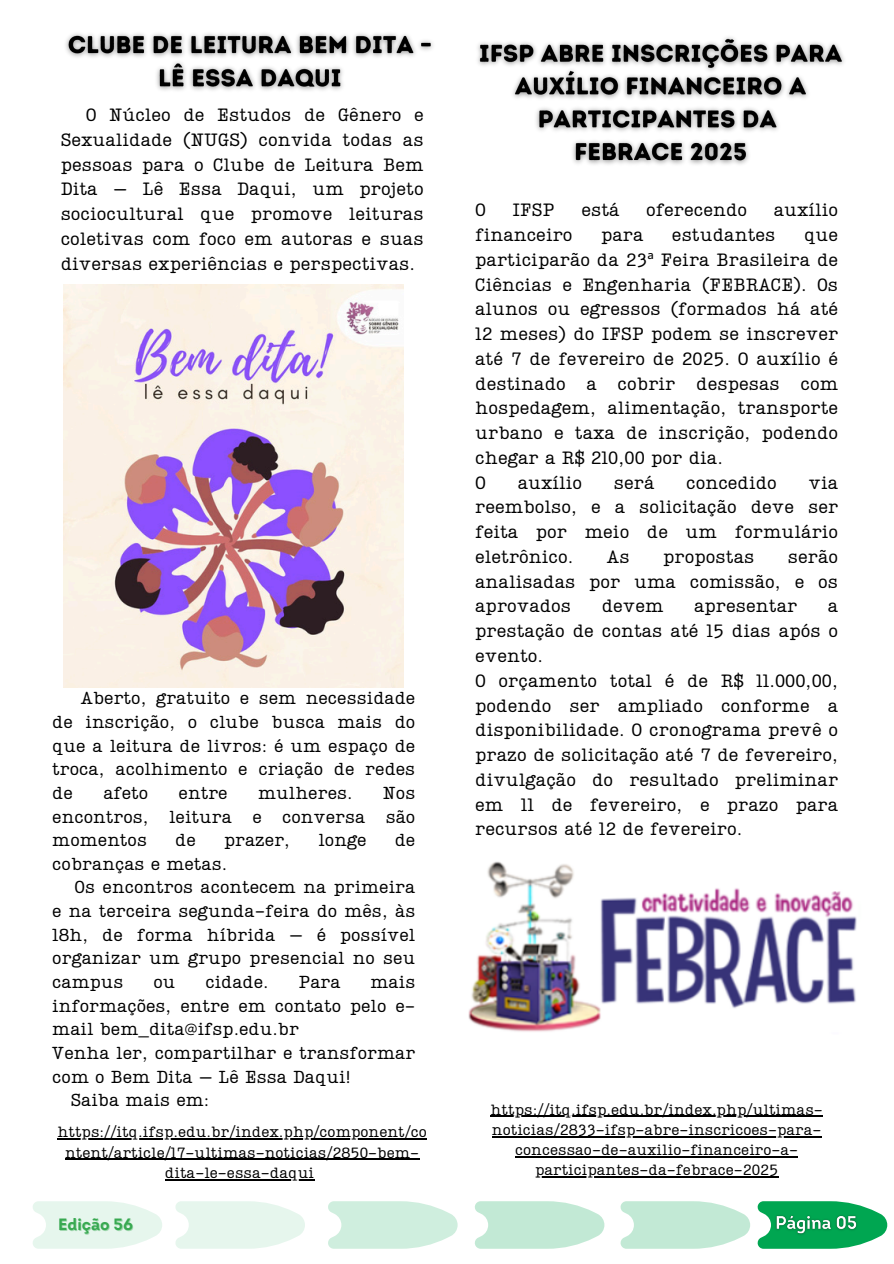
<style>
.page{position:relative;width:894px;height:1264px;background:#fff}
.page>*{position:absolute;margin:0;border:0;box-sizing:border-box;transform-origin:0 0}
.t1{font:18px/24.8px "Lumios TW New";color:#000;text-align:justify}
.t2{font:17.55px/23.7px "Lumios TW New";color:#000;text-align:justify}
.t3{font:700 16.35px "Intro";color:#38a951}
.t4{font:15px/20.2px "Lumios TW New";color:#000;text-align:center}
.s1{font-family:"Noto Sans"}
</style>
<div class="page">
<svg style="left:757px;top:1201px;width:130px;height:47px"></svg>
<img style="left:770px;top:1209px;width:91px;height:29px">
<svg style="left:620px;top:1201px;width:130px;height:47px;background:#cbecdb"></svg>
<svg style="left:475px;top:1201px;width:129px;height:47px;background:#caecdb"></svg>
<svg style="left:328px;top:1201px;width:129px;height:47px;background:#d6f0e2"></svg>
<svg style="left:175px;top:1201px;width:130px;height:47px"></svg>
<svg style="left:33px;top:1201px;width:129px;height:47px;background:#e9f7ef"></svg>
<img style="left:64px;top:284px;width:340px;height:403px">
<img style="left:468px;top:861px;width:389px;height:171px">
<img style="left:65px;top:33px;width:368px;height:58px">
<hr style="left:490px;top:1115px;width:332px;height:1px;background:#000">
<hr style="left:492px;top:1135px;width:329px;height:2px;background:#000">
<hr style="left:515px;top:1156px;width:283px;height:1px;background:#000">
<hr style="left:535px;top:1176px;width:243px;height:1px;background:#000">
<img style="left:478px;top:37px;width:366px;height:128px">
<hr style="left:57px;top:1138px;width:370px;height:1px;background:#000">
<hr style="left:65px;top:1158px;width:354px;height:1px;background:#000">
<hr style="left:165px;top:1179px;width:149px;height:1px;background:#000">
<p class="t1" style="left:61px;top:101px;width:364px;text-indent:25px">O Núcleo de Estudos de Gênero e Sexualidade (NUGS) convida todas as pessoas para o Clube de Leitura Bem Dita – Lê Essa Daqui, um projeto sociocultural que promove leituras coletivas com foco em autoras e suas diversas experiências e perspectivas.</p>
<p class="t2" style="left:52px;top:685px;width:364px;text-indent:28px">Aberto, gratuito e sem necessidade de inscrição, o clube busca mais do que a leitura de livros: é um espaço de troca, acolhimento e criação de redes de</p>
<p class="t2" style="left:103px;top:779px;width:46px">afeto</p>
<p class="t2" style="left:179px;top:779px;width:51px">entre</p>
<p class="t2" style="left:258px;top:779px;width:96px">mulheres.</p>
<p class="t2" style="left:52px;top:779px;width:364px;text-indent:330px">Nos encontros, leitura e conversa são momentos</p>
<p class="t2" style="left:175px;top:826px;width:22px">de</p>
<p class="t2" style="left:224px;top:826px;width:68px">prazer,</p>
<p class="t2" style="left:318px;top:826px;width:50px">longe</p>
<p class="t2" style="left:394px;top:826px;width:22px">de</p>
<p class="t2" style="left:52px;top:850px;width:176px">cobranças e metas.</p>
<p class="t2" style="left:74px;top:874px;width:342px">Os encontros acontecem na primeira</p>
<p class="t2" style="left:52px;top:897px;width:364px">e na terceira segunda-feira do mês, às</p>
<p class="t2" style="left:52px;top:921px;width:364px">18h, de forma híbrida – é possível</p>
<p class="t2" style="left:52px;top:945px;width:364px">organizar um grupo presencial no seu</p>
<p class="t2" style="left:52px;top:968px;width:73px">campus</p>
<p class="t2" style="left:153px;top:968px;width:24px">ou</p>
<p class="t2" style="left:205px;top:968px;width:65px">cidade.</p>
<p class="t2" style="left:298px;top:968px;width:44px">Para</p>
<p class="t2" style="left:370px;top:968px;width:46px">mais</p>
<p class="t2" style="left:52px;top:992px;width:364px">informações, entre em contato pelo e-</p>
<p class="t2" style="left:52px;top:1015px;width:248px">mail bem_dita@ifsp.edu.br</p>
<p class="t2" style="left:52px;top:1039px;width:364px">Venha ler, compartilhar e transformar</p>
<p class="t2" style="left:52px;top:1063px;width:300px">com o Bem Dita – Lê Essa Daqui!</p>
<p class="t2" style="left:71px;top:1086px;width:140px">Saiba mais em:</p>
<h2 class="t4" style="left:57px;top:1120px;width:371px">https://itq.ifsp.edu.br/index.php/component/co ntent/article/17-ultimas-noticias/2850-bem-</h2>
<p class="t4" style="left:165px;top:1161px;width:151px">dita-le-essa-daqui</p>
<h3 class="t3" style="left:58px;top:1217px;width:76px">Edição 56</h3>
<h3 class="t1" style="left:475px;top:196px;width:12px">O</h3>
<h3 class="t1" style="left:512px;top:196px;width:44px">IFSP</h3>
<h3 class="t1" style="left:581px;top:196px;width:40px">está</h3>
<h3 class="t1" style="left:646px;top:196px;width:102px">oferecendo</h3>
<h3 class="t1" style="left:773px;top:196px;width:66px">auxílio</h3>
<h3 class="t1" style="left:475px;top:221px;width:99px">financeiro</h3>
<h3 class="t1" style="left:601px;top:221px;width:44px">para</h3>
<h3 class="t1" style="left:671px;top:221px;width:105px">estudantes</h3>
<h3 class="t1" style="left:475px;top:221px;width:364px;text-align:left;text-indent:329px">que participarão da 23<span class="s1">ª</span> Feira Brasileira de<br>Ciências e Engenharia (FEBRACE). Os alunos ou egressos (formados há até<br>12 meses) do IFSP podem se inscrever até 7 de fevereiro de 2025. O auxílio é destinado a cobrir despesas com hospedagem, alimentação, transporte urbano e taxa de inscrição, podendo chegar a R$ 210,00 por dia.<br>O</h3>
<h3 class="t1" style="left:517px;top:468px;width:66px">auxílio</h3>
<h3 class="t1" style="left:613px;top:468px;width:42px">será</h3>
<h3 class="t1" style="left:686px;top:468px;width:92px">concedido</h3>
<h3 class="t1" style="left:475px;top:468px;width:364px;text-indent:333px">via reembolso, e a solicitação deve ser feita por meio de um formulário eletrônico.</h3>
<h3 class="t1" style="left:475px;top:543px;width:364px;text-indent:313px">serão analisadas por uma comissão, e os aprovados</h3>
<h3 class="t1" style="left:606px;top:543px;width:24px">As</h3>
<h3 class="t1" style="left:663px;top:543px;width:93px">propostas</h3>
<h3 class="t1" style="left:601px;top:592px;width:63px">devem</h3>
<h3 class="t1" style="left:694px;top:592px;width:105px">apresentar</h3>
<h3 class="t1" style="left:475px;top:592px;width:364px;text-align:left;text-indent:352px">a prestação de contas até 15 dias após o evento.<br>O orçamento total é de R$ 11.000,00, podendo ser ampliado conforme a disponibilidade. O cronograma prevê o prazo de solicitação até 7 de fevereiro, divulgação do resultado preliminar em 11 de fevereiro, e prazo para recursos até 12 de fevereiro.</h3>
<p class="t4" style="left:490px;top:1097px;width:334px">https://itq.ifsp.edu.br/index.php/ultimas-</p>
<h3 class="t4" style="left:492px;top:1118px;width:331px">noticias/2833-ifsp-abre-inscricoes-para&shy;concessao-de-auxilio-financeiro-a-</h3>
<p class="t4" style="left:535px;top:1158px;width:245px">participantes-da-febrace-2025</p>
</div>
